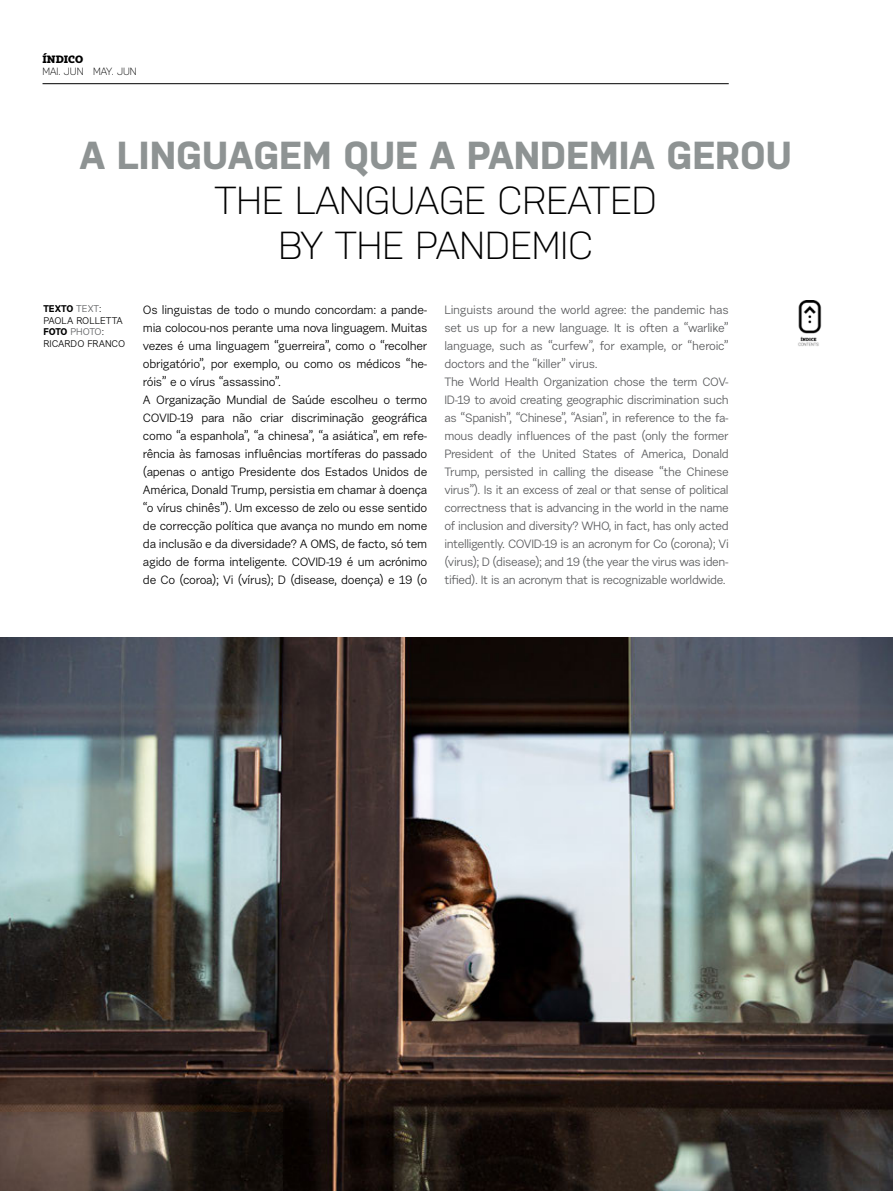
<style>
.page{position:relative;width:893px;height:1191px;background:#fff}
.page>*{position:absolute;margin:0;border:0;box-sizing:border-box;transform-origin:0 0}
.t1{font:300 39px/45px "Nudista";color:#000;text-align:center}
.t2{font:700 39px "Nudista";color:#8e9393}
.t3{font:12px/18px "Urban Grotesk Re Bo";letter-spacing:-.03em;color:#58595b}
.t4{font:12px/18px "Urban Grotesk Re Bo";letter-spacing:-.02em;color:#000}
.t5{font:300 10.5px "Nudista";color:#000}
.t6{font:700 10.5px "Tabac Slab";color:#000}
.t7{font:9.75px/11.7px "Urban Grotesk Re Bo";color:#000}
.s1{font-weight:700}
.s2{color:#58595b}
</style>
<div class="page">
<hr style="left:43px;top:83px;width:686px;height:1px;background:#000">
<img style="left:0;top:638px;width:893px;height:553px">
<img style="left:798px;top:301px;width:24px;height:45px">
<p class="t6" style="left:43px;top:52px;width:42px">ÍNDICO</p>
<p class="t5" style="left:43px;top:64px;width:96px">MAI. JUN MAY. JUN</p>
<h1 class="t2" style="left:80px;top:127px;width:713px">A LINGUAGEM QUE A PANDEMIA GEROU</h1>
<h1 class="t1" style="left:215px;top:175px;width:444px">THE LANGUAGE CREATED<br>BY THE PANDEMIC</h1>
<p class="t7" style="left:43px;top:302px;width:83px"><span class="s1">TEXTO</span> <span class="s2">TEXT</span>:<br>PAOLA ROLLETTA<br><span class="s1">FOTO</span> <span class="s2">PHOTO</span>:<br>RICARDO FRANCO</p>
<p class="t4" style="left:143px;top:300px;width:286px">Os linguistas de todo o mundo concordam: a pande&shy;mia colocou-nos perante uma nova linguagem. Muitas vezes é uma linguagem “guerreira”, como o “recolher obrigatório”, por exemplo, ou como os médicos “he&shy;róis” e o vírus “assassino”.<br>A Organização Mundial de Saúde escolheu o termo COVID-19 para não criar discriminação geográfica como “a espanhola”, “a chinesa”, “a asiática”, em refe&shy;rência às famosas influências mortíferas do passado (apenas o antigo Presidente dos Estados Unidos de América, Donald Trump, persistia em chamar à doença “o vírus chinês”). Um excesso de zelo ou esse sentido de correcção política que avança no mundo em nome da inclusão e da diversidade? A OMS, de facto, só tem agido de forma inteligente. COVID-19 é um acrónimo de Co (coroa); Vi (vírus); D (disease, doença) e 19 (o</p>
<p class="t3" style="left:444px;top:300px;width:286px">Linguists around the world agree: the pandemic has set us up for a new language. It is often a “warlike” language, such as “curfew”, for example, or “heroic” doctors and the “killer” virus.<br>The World Health Organization chose the term COV-ID-19 to avoid creating geographic discrimination such as “Spanish”, “Chinese”, “Asian”, in reference to the fa&shy;mous deadly influences of the past (only the former President of the United States of America, Donald Trump, persisted in calling the disease “the Chinese virus”). Is it an excess of zeal or that sense of political correctness that is advancing in the world in the name of inclusion and diversity? WHO, in fact, has only acted intelligently. COVID-19 is an acronym for Co (corona); Vi (virus); D (disease); and 19 (the year the virus was iden&shy;tified). It is an acronym that is recognizable worldwide.</p>
</div>
